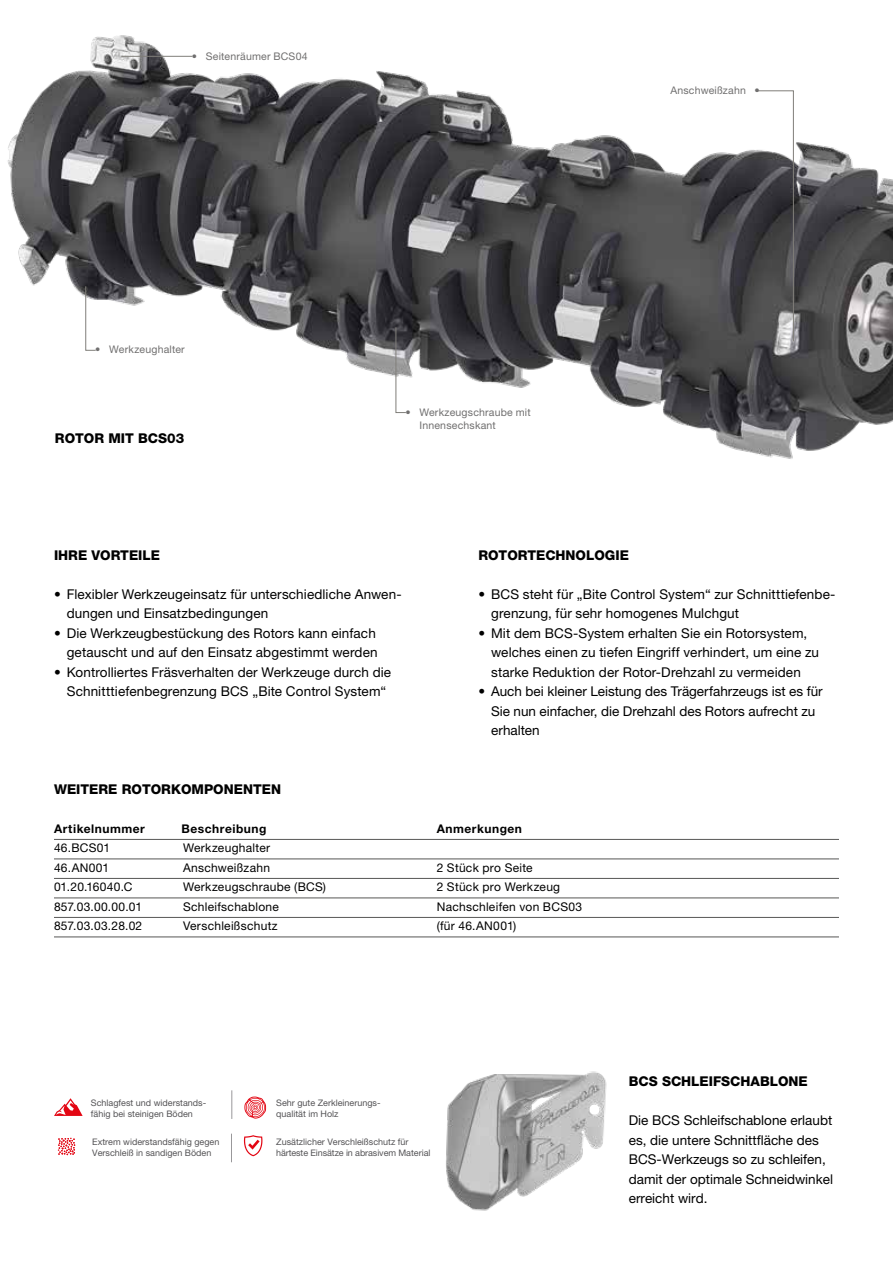
<style>
.page{position:relative;width:893px;height:1263px;background:#fff}
.page>*{position:absolute;margin:0;border:0;box-sizing:border-box;transform-origin:0 0}
.t1{font:13.5px/19.5px "Helvetica Neue LT Pro";letter-spacing:.005em;color:#000}
.t2{font:800 13.5px "Helvetica Neue LT Pro";color:#000}
.t3{font:12px "Helvetica Neue LT Pro";letter-spacing:.025em;color:#000}
.t4{font:700 12px "Helvetica Neue LT Pro";letter-spacing:.045em;color:#000}
.t5{font:10.5px/12.6px "Helvetica Neue LT Pro";letter-spacing:.02em;color:#706f6f}
.t6{font:9px/10.8px "Helvetica Neue LT Pro";color:#545355}
</style>
<div class="page">
<img style="left:7px;top:35px;width:886px;height:424px">
<hr style="left:121px;top:56px;width:71px;height:1px;background:#807e79">
<hr style="left:54px;top:839px;width:785px;height:1px;background:#575756">
<hr style="left:54px;top:859px;width:785px;height:1px;background:#575756">
<hr style="left:54px;top:878px;width:785px;height:1px;background:#575756">
<hr style="left:54px;top:898px;width:785px;height:1px;background:#575756">
<hr style="left:54px;top:917px;width:785px;height:1px;background:#575756">
<hr style="left:54px;top:937px;width:785px;height:1px;background:#575756">
<svg style="left:232px;top:1090px;width:1px;height:29px"></svg>
<svg style="left:54px;top:1098px;width:29px;height:18px"></svg>
<svg style="left:244px;top:1096px;width:22px;height:22px"></svg>
<svg style="left:58px;top:1138px;width:17px;height:17px"></svg>
<svg style="left:244px;top:1135px;width:18px;height:21px"></svg>
<svg style="left:231px;top:1134px;width:1px;height:28px"></svg>
<svg style="left:755px;top:90px;width:39px;height:252px"></svg>
<svg style="left:85px;top:286px;width:11px;height:65px"></svg>
<svg style="left:395px;top:327px;width:11px;height:86px"></svg>
<img style="left:446px;top:1071px;width:161px;height:140px">
<p class="t5" style="left:192px;top:50px;width:117px">• Seitenräumer BCS04</p>
<p class="t5" style="left:95px;top:343px;width:91px">• Werkzeughalter</p>
<p class="t2" style="left:55px;top:430px;width:131px">ROTOR MIT BCS03</p>
<p class="t5" style="left:420px;top:406px;width:113px;text-indent:-14px">• Werkzeugschraube mit<br>Innensechskant</p>
<p class="t5" style="left:670px;top:84px;width:91px">Anschweißzahn •</p>
<p class="t2" style="left:54px;top:547px;width:108px">IHRE VORTEILE</p>
<p class="t1" style="left:67px;top:584px;width:336px;text-indent:-13px">• Flexibler Werkzeugeinsatz für unterschiedliche Anwen&shy;dungen und Einsatzbedingungen</p>
<p class="t1" style="left:54px;top:623px;width:325px;text-align:right">• Die Werkzeugbestückung des Rotors kann einfach getauscht und auf den Einsatz abgestimmt werden</p>
<p class="t1" style="left:54px;top:662px;width:339px;text-align:center">• Kontrolliertes Fräsverhalten der Werkzeuge durch die<br>Schnitttiefenbegrenzung BCS „Bite Control System“</p>
<p class="t2" style="left:478px;top:547px;width:152px">ROTORTECHNOLOGIE</p>
<p class="t1" style="left:491px;top:584px;width:346px;text-indent:-13px">• BCS steht für „Bite Control System“ zur Schnitttiefenbe&shy;grenzung, für sehr homogenes Mulchgut</p>
<p class="t1" style="left:491px;top:623px;width:329px;text-indent:-13px">• Mit dem BCS-System erhalten Sie ein Rotorsystem, welches einen zu tiefen Eingriff verhindert, um eine zu starke Reduktion der Rotor-Drehzahl zu vermeiden</p>
<p class="t1" style="left:491px;top:682px;width:333px;text-indent:-13px">• Auch bei kleiner Leistung des Trägerfahrzeugs ist es für<br>Sie nun einfacher, die Drehzahl des Rotors aufrecht zu erhalten</p>
<p class="t2" style="left:54px;top:781px;width:229px">WEITERE ROTORKOMPONENTEN</p>
<p class="t4" style="left:54px;top:821px;width:92px">Artikelnummer</p>
<p class="t4" style="left:182px;top:821px;width:86px">Beschreibung</p>
<p class="t4" style="left:437px;top:821px;width:87px">Anmerkungen</p>
<p class="t3" style="left:54px;top:841px;width:58px">46.BCS01</p>
<p class="t3" style="left:183px;top:841px;width:89px">Werkzeughalter</p>
<p class="t3" style="left:54px;top:860px;width:57px">46.AN001</p>
<p class="t3" style="left:183px;top:860px;width:89px">Anschweißzahn</p>
<p class="t3" style="left:437px;top:860px;width:98px">2 Stück pro Seite</p>
<p class="t3" style="left:54px;top:880px;width:80px">01.20.16040.C</p>
<p class="t3" style="left:183px;top:880px;width:145px">Werkzeugschraube (BCS)</p>
<p class="t3" style="left:437px;top:880px;width:125px">2 Stück pro Werkzeug</p>
<p class="t3" style="left:54px;top:899px;width:90px">857.03.00.00.01</p>
<p class="t3" style="left:183px;top:899px;width:97px">Schleifschablone</p>
<p class="t3" style="left:437px;top:899px;width:147px">Nachschleifen von BCS03</p>
<p class="t3" style="left:54px;top:919px;width:90px">857.03.03.28.02</p>
<p class="t3" style="left:183px;top:919px;width:96px">Verschleißschutz</p>
<p class="t3" style="left:437px;top:919px;width:81px">(für 46.AN001)</p>
<p class="t6" style="left:91px;top:1097px;width:117px">Schlagfest und widerstands&shy;fähig bei steinigen Böden</p>
<p class="t6" style="left:92px;top:1136px;width:129px">Extrem widerstandsfähig gegen<br>Verschleiß in sandigen Böden</p>
<p class="t6" style="left:276px;top:1097px;width:106px">Sehr gute Zerkleinerungs&shy;qualität im Holz</p>
<p class="t6" style="left:276px;top:1136px;width:156px">Zusätzlicher Verschleißschutz für härteste Einsätze in abrasivem Material</p>
<p class="t2" style="left:629px;top:1073px;width:181px">BCS SCHLEIFSCHABLONE</p>
<p class="t1" style="left:629px;top:1111px;width:206px">Die BCS Schleifschablone erlaubt es, die untere Schnittfläche des<br>BCS-Werkzeugs so zu schleifen, damit der optimale Schneidwinkel erreicht wird.</p>
</div>
